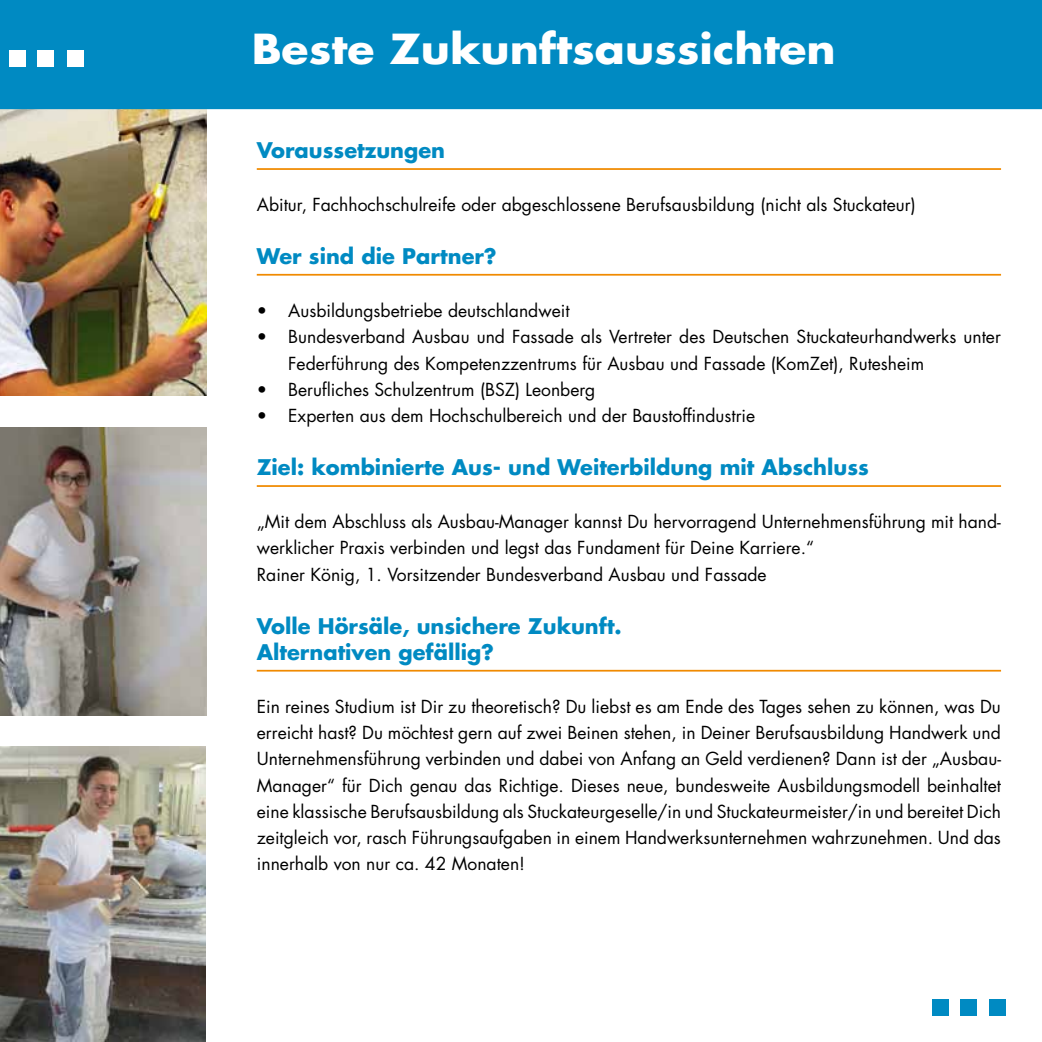
<style>
.page{position:relative;width:1042px;height:1042px;background:#fff}
.page>*{position:absolute;margin:0;border:0;box-sizing:border-box;transform-origin:0 0}
.t1{font:700 40.25px "Futura";color:#fff;scale:1.1 1}
.t2{font:700 21px/26.2px "Futura";color:#008ac2}
.t3{font:17.5px/26.2px "Futura";color:#000}
</style>
<div class="page">
<img style="left:0;top:109px;width:207px;height:287px">
<div style="left:0;top:0;width:1042px;height:109px;background:#008ac2"></div>
<div style="left:10px;top:50px;width:16px;height:16px;background:#fff"></div>
<div style="left:38px;top:50px;width:16px;height:16px;background:#fff"></div>
<div style="left:67px;top:50px;width:16px;height:16px;background:#fff"></div>
<hr style="left:257px;top:168px;width:744px;height:2px;background:#f08a00">
<hr style="left:257px;top:274px;width:744px;height:2px;background:#f08a00">
<hr style="left:257px;top:485px;width:744px;height:2px;background:#f08a00">
<hr style="left:257px;top:670px;width:744px;height:1px;background:#f08a00">
<img style="left:0;top:427px;width:207px;height:288px">
<img style="left:0;top:746px;width:205px;height:296px">
<div style="left:933px;top:1000px;width:16px;height:16px;background:#008ac2"></div>
<div style="left:961px;top:1000px;width:16px;height:16px;background:#008ac2"></div>
<div style="left:990px;top:1000px;width:16px;height:16px;background:#008ac2"></div>
<h1 class="t1" style="left:252px;top:22px;width:532px">Beste Zukunftsaussichten</h1>
<p class="t2" style="left:257px;top:137px;width:190px">Voraussetzungen</p>
<p class="t3" style="left:257px;top:192px;width:660px">Abitur, Fachhochschulreife oder abgeschlossene Berufsausbildung (nicht als Stuckateur)</p>
<p class="t2" style="left:257px;top:243px;width:241px">Wer sind die Partner?</p>
<p class="t3" style="left:257px;top:297px;width:314px">• Ausbildungsbetriebe deutschlandweit</p>
<p class="t3" style="left:288px;top:324px;width:714px;text-indent:-32px">• Bundesverband Ausbau und Fassade als Vertreter des Deutschen Stuckateurhandwerks unter<br>Federführung des Kompetenzzentrums für Ausbau und Fassade (KomZet), Rutesheim</p>
<p class="t3" style="left:257px;top:376px;width:340px">• Berufliches Schulzentrum (BSZ) Leonberg</p>
<p class="t3" style="left:257px;top:403px;width:500px">• Experten aus dem Hochschulbereich und der Baustoffindustrie</p>
<p class="t2" style="left:257px;top:454px;width:613px">Ziel: kombinierte Aus- und Weiterbildung mit Abschluss</p>
<p class="t3" style="left:257px;top:509px;width:745px">„Mit dem Abschluss als Ausbau-Manager kannst Du hervorragend Unternehmensführung mit hand&shy;werklicher Praxis verbinden und legst das Fundament für Deine Karriere.“<br>Rainer König, 1. Vorsitzender Bundesverband Ausbau und Fassade</p>
<p class="t2" style="left:257px;top:612px;width:366px">Volle Hörsäle, unsichere Zukunft.<br>Alternativen gefällig?</p>
<p class="t3" style="left:257px;top:693px;width:746px;text-align:justify">Ein reines Studium ist Dir zu theoretisch? Du liebst es am Ende des Tages sehen zu können, was Du erreicht hast? Du möchtest gern auf zwei Beinen stehen, in Deiner Berufsausbildung Handwerk und Unternehmensführung verbinden und dabei von Anfang an Geld verdienen? Dann ist der „Ausbau-Manager“ für Dich genau das Richtige. Dieses neue, bundesweite Ausbildungsmodell beinhaltet eine klassische Berufsausbildung als Stuckateurgeselle/in und Stuckateurmeister/in und bereitet Dich zeitgleich vor, rasch Führungsaufgaben in einem Handwerksunternehmen wahrzunehmen. Und das innerhalb von nur ca. 42 Monaten!</p>
</div>
